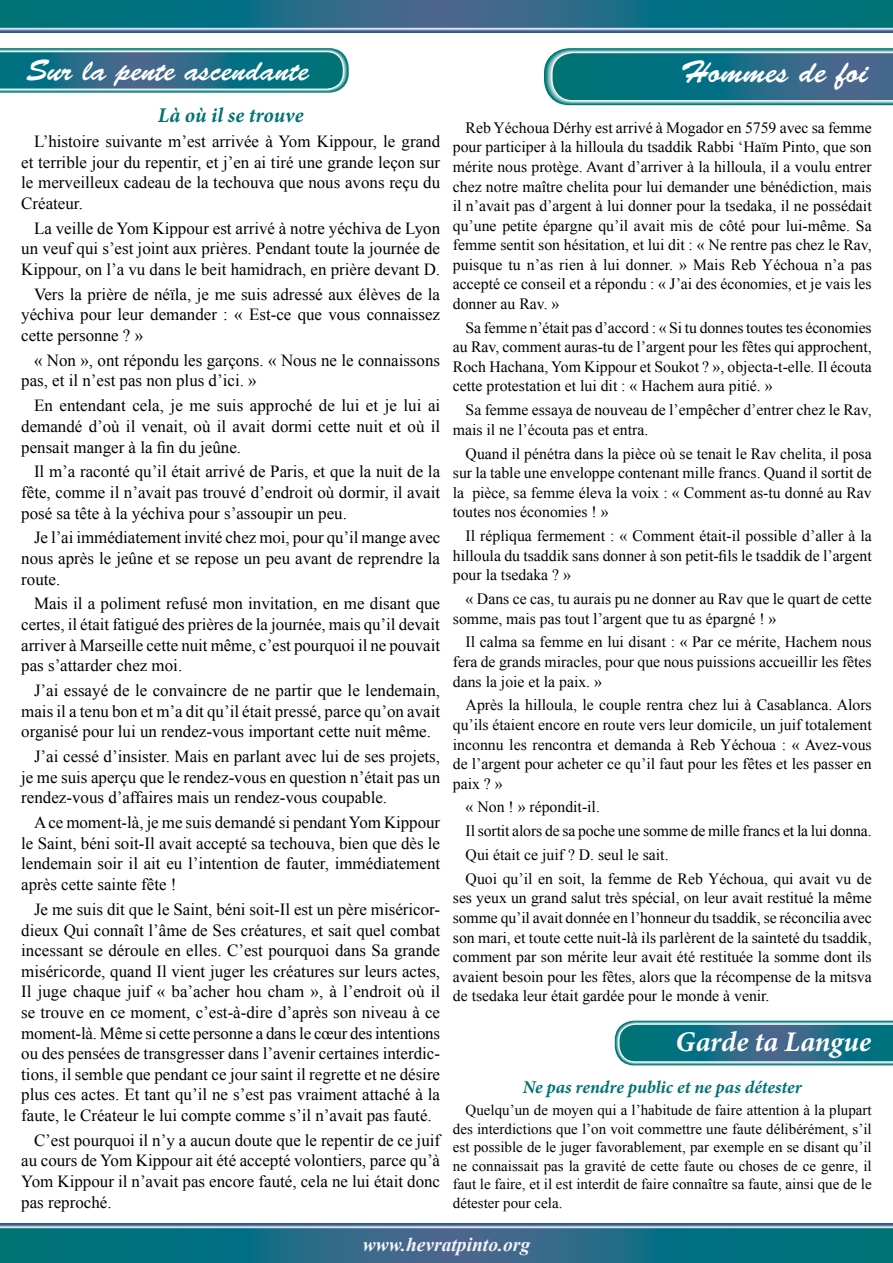
<style>
.page{position:relative;width:893px;height:1263px;background:#fff}
.page>*{position:absolute;margin:0;border:0;box-sizing:border-box;transform-origin:0 0}
.t1{font:31.5px "Brush Script Std";color:#fff}
.t2{font:30px "Brush Script Std";color:#fff}
.t3{font:italic 700 28.5px "Minion Pro";color:#fff}
.t4{font:italic 700 21px "Minion Pro";color:#007372}
.t5{font:italic 700 19.5px "Times New Roman";color:#f4f3f8}
.t6{font:italic 700 18px "Minion Pro";letter-spacing:-.005em;color:#007372}
.t7{font:16.95px/20.5px "Times New Roman";color:#000;text-align:justify}
.t8{font:15.75px/19.5px "Times New Roman";color:#000;text-align:justify}
.t9{font:15px/18.5px "Times New Roman";color:#000;text-align:justify}
</style>
<div class="page">
<svg style="left:0;top:0;width:893px;height:33px;background:#26748b"></svg>
<svg style="left:0;top:1223px;width:893px;height:40px;background:#237289"></svg>
<svg style="left:0;top:48px;width:349px;height:45px;background:#317e90"></svg>
<svg style="left:544px;top:48px;width:349px;height:57px;background:#307d8e"></svg>
<svg style="left:615px;top:1021px;width:278px;height:44px;background:#307e90"></svg>
<h2 class="t2" style="left:27px;top:54px;width:284px">Sur la pente ascendante</h2>
<p class="t4" style="left:158px;top:101px;width:147px">Là où il se trouve</p>
<p class="t7" style="left:21px;top:131px;width:420px;text-indent:13px">L’histoire suivante m’est arrivée à Yom Kippour, le grand et terrible jour du repentir, et j’en ai tiré une grande leçon sur le merveilleux cadeau de la techouva que nous avons reçu du Créateur.</p>
<p class="t7" style="left:21px;top:218px;width:420px;text-indent:13px">La veille de Yom Kippour est arrivé à notre yéchiva de Lyon un veuf qui s’est joint aux prières. Pendant toute la journée de Kippour, on l’a vu dans le beit hamidrach, en prière devant D.</p>
<p class="t7" style="left:21px;top:284px;width:420px;text-indent:13px">Vers la prière de néïla, je me suis adressé aux élèves de la yéchiva pour leur demander : « Est-ce que vous connaissez cette personne ? »</p>
<p class="t7" style="left:21px;top:350px;width:420px;text-indent:13px">« Non », ont répondu les garçons. « Nous ne le connaissons pas, et il n’est pas non plus d’ici. »</p>
<p class="t7" style="left:21px;top:395px;width:421px;text-indent:13px">En entendant cela, je me suis approché de lui et je lui ai demandé d’où il venait, où il avait dormi cette nuit et où il pensait manger à la fin du jeûne.</p>
<p class="t7" style="left:21px;top:461px;width:420px;text-indent:13px">Il m’a raconté qu’il était arrivé de Paris, et que la nuit de la fête, comme il n’avait pas trouvé d’endroit où dormir, il avait posé sa tête à la yéchiva pour s’assoupir un peu.</p>
<p class="t7" style="left:21px;top:527px;width:421px;text-indent:13px">Je l’ai immédiatement invité chez moi, pour qu’il mange avec nous après le jeûne et se repose un peu avant de reprendre la route.</p>
<p class="t7" style="left:21px;top:593px;width:420px;text-indent:13px">Mais il a poliment refusé mon invitation, en me disant que certes, il était fatigué des prières de la journée, mais qu’il devait arriver à Marseille cette nuit même, c’est pourquoi il ne pouvait pas s’attarder chez moi.</p>
<p class="t7" style="left:21px;top:680px;width:420px;text-indent:13px">J’ai essayé de le convaincre de ne partir que le lendemain, mais il a tenu bon et m’a dit qu’il était pressé, parce qu’on avait organisé pour lui un rendez-vous important cette nuit même.</p>
<p class="t7" style="left:21px;top:746px;width:420px;text-indent:13px">J’ai cessé d’insister. Mais en parlant avec lui de ses projets, je me suis aperçu que le rendez-vous en question n’était pas un rendez-vous d’affaires mais un rendez-vous coupable.</p>
<p class="t7" style="left:21px;top:812px;width:420px;text-indent:13px">A ce moment-là, je me suis demandé si pendant Yom Kippour le Saint, béni soit-Il avait accepté sa techouva, bien que dès le lendemain soir il ait eu l’intention de fauter, immédiatement après cette sainte fête !</p>
<p class="t7" style="left:21px;top:899px;width:420px;text-indent:13px">Je me suis dit que le Saint, béni soit-Il est un père miséricor&shy;dieux Qui connaît l’âme de Ses créatures, et sait quel combat incessant se déroule en elles. C’est pourquoi dans Sa grande miséricorde, quand Il vient juger les créatures sur leurs actes, Il juge chaque juif « ba’acher hou cham », à l’endroit où il se trouve en ce moment, c’est-à-dire d’après son niveau à ce moment-là. Même si cette personne a dans le cœur des intentions ou des pensées de transgresser dans l’avenir certaines interdic&shy;tions, il semble que pendant ce jour saint il regrette et ne désire plus ces actes. Et tant qu’il ne s’est pas vraiment attaché à la faute, le Créateur le lui compte comme s’il n’avait pas fauté.</p>
<p class="t7" style="left:21px;top:1130px;width:420px;text-indent:13px">C’est pourquoi il n’y a aucun doute que le repentir de ce juif au cours de Yom Kippour ait été accepté volontiers, parce qu’à Yom Kippour il n’avait pas encore fauté, cela ne lui était donc pas reproché.</p>
<h1 class="t1" style="left:681px;top:55px;width:189px">Hommes de foi</h1>
<p class="t8" style="left:453px;top:118px;width:420px;text-indent:13px">Reb Yéchoua Dérhy est arrivé à Mogador en 5759 avec sa femme pour participer à la hilloula du tsaddik Rabbi ‘Haïm Pinto, que son mérite nous protège. Avant d’arriver à la hilloula, il a voulu entrer chez notre maître chelita pour lui demander une bénédiction, mais il n’avait pas d’argent à lui donner pour la tsedaka, il ne possédait qu’une petite épargne qu’il avait mis de côté pour lui-même. Sa femme sentit son hésitation, et lui dit : « Ne rentre pas chez le Rav, puisque tu n’as rien à lui donner. » Mais Reb Yéchoua n’a pas accepté ce conseil et a répondu : « J’ai des économies, et je vais les donner au Rav. »</p>
<p class="t8" style="left:453px;top:317px;width:420px;text-indent:13px">Sa femme n’était pas d’accord : « Si tu donnes toutes tes économies au Rav, comment auras-tu de l’argent pour les fêtes qui approchent, Roch Hachana, Yom Kippour et Soukot ? », objecta-t-elle. Il écouta cette protestation et lui dit : « Hachem aura pitié. »</p>
<p class="t8" style="left:453px;top:400px;width:420px;text-indent:13px">Sa femme essaya de nouveau de l’empêcher d’entrer chez le Rav, mais il ne l’écouta pas et entra.</p>
<p class="t8" style="left:453px;top:443px;width:420px;text-indent:13px">Quand il pénétra dans la pièce où se tenait le Rav chelita, il posa sur la table une enveloppe contenant mille francs. Quand il sortit de la pièce, sa femme éleva la voix : « Comment as-tu donné au Rav toutes nos économies ! »</p>
<p class="t8" style="left:453px;top:526px;width:420px;text-indent:13px">Il répliqua fermement : « Comment était-il possible d’aller à la hilloula du tsaddik sans donner à son petit-fils le tsaddik de l’argent pour la tsedaka ? »</p>
<p class="t8" style="left:453px;top:589px;width:420px;text-indent:13px">« Dans ce cas, tu aurais pu ne donner au Rav que le quart de cette somme, mais pas tout l’argent que tu as épargné ! »</p>
<p class="t8" style="left:453px;top:632px;width:420px;text-indent:13px">Il calma sa femme en lui disant : « Par ce mérite, Hachem nous fera de grands miracles, pour que nous puissions accueillir les fêtes dans la joie et la paix. »</p>
<p class="t8" style="left:453px;top:695px;width:420px;text-indent:13px">Après la hilloula, le couple rentra chez lui à Casablanca. Alors qu’ils étaient encore en route vers leur domicile, un juif totalement inconnu les rencontra et demanda à Reb Yéchoua : « Avez-vous de l’argent pour acheter ce qu’il faut pour les fêtes et les passer en paix ? »</p>
<p class="t8" style="left:466px;top:795px;width:408px;line-height:23.9px;text-align:left">« Non ! » répondit-il.<br>Il sortit alors de sa poche une somme de mille francs et la lui donna.<br>Qui était ce juif ? D. seul le sait.<br>Quoi qu’il en soit, la femme de Reb Yéchoua, qui avait vu de</p>
<p class="t8" style="left:453px;top:888px;width:420px">ses yeux un grand salut très spécial, on leur avait restitué la même somme qu’il avait donnée en l’honneur du tsaddik, se réconcilia avec son mari, et toute cette nuit-là ils parlèrent de la sainteté du tsaddik, comment par son mérite leur avait été restituée la somme dont ils avaient besoin pour les fêtes, alors que la récompense de la mitsva de tsedaka leur était gardée pour le monde à venir.</p>
<h3 class="t3" style="left:676px;top:1022px;width:197px">Garde ta Langue</h3>
<p class="t6" style="left:523px;top:1074px;width:280px">Ne pas rendre public et ne pas détester</p>
<p class="t9" style="left:453px;top:1101px;width:420px;text-indent:13px">Quelqu’un de moyen qui a l’habitude de faire attention à la plupart des interdictions que l’on voit commettre une faute délibérément, s’il est possible de le juger favorablement, par exemple en se disant qu’il ne connaissait pas la gravité de cette faute ou choses de ce genre, il faut le faire, et il est interdit de faire connaître sa faute, ainsi que de le détester pour cela.</p>
<p class="t5" style="left:363px;top:1231px;width:169px">www.hevratpinto.org</p>
</div>
